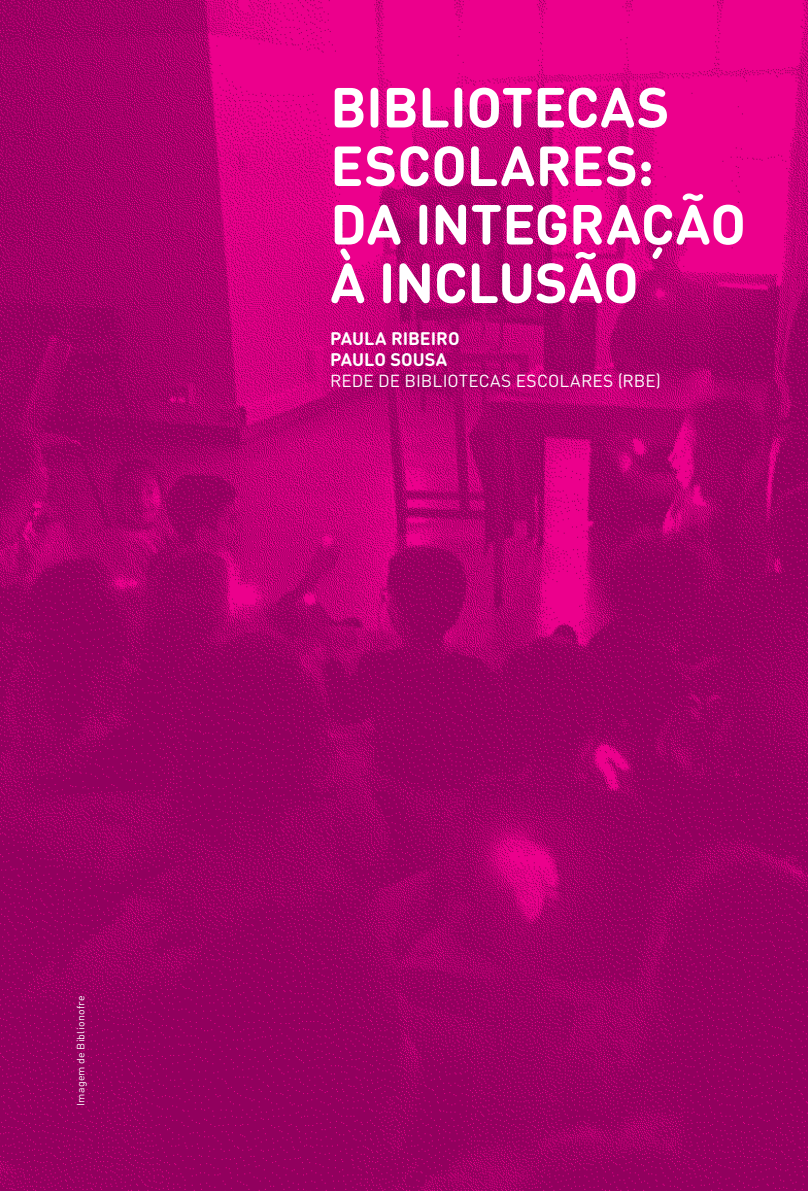
<style>
.page{position:relative;width:808px;height:1191px;background:#fff}
.page>*{position:absolute;margin:0;border:0;box-sizing:border-box;transform-origin:0 0}
.t1{font:700 55.5px/58.5px "DIN Round Pro";letter-spacing:-.005em;color:#fff}
.t2{font:700 18px/21px "DIN Round Pro";color:#fff}
.t3{font:17.25px "DIN Round Pro";color:#fff}
.t4{font:10.5px "DIN Round Pro";letter-spacing:.025em;color:#fff}
</style>
<div class="page">
<img style="left:0;top:0;width:808px;height:1191px">
<p class="t4" style="left:74px;top:1106px;width:112px;rotate:-90deg">Imagem de Biblionofre</p>
<p class="t1" style="left:330px;top:76px;width:417px">BIBLIOTECAS<br>ESCOLARES:<br>DA INTEGRAÇÃO<br>À INCLUSÃO</p>
<p class="t2" style="left:330px;top:327px;width:131px">PAULA RIBEIRO<br>PAULO SOUSA</p>
<p class="t3" style="left:330px;top:369px;width:332px">REDE DE BIBLIOTECAS ESCOLARES (RBE)</p>
</div>
